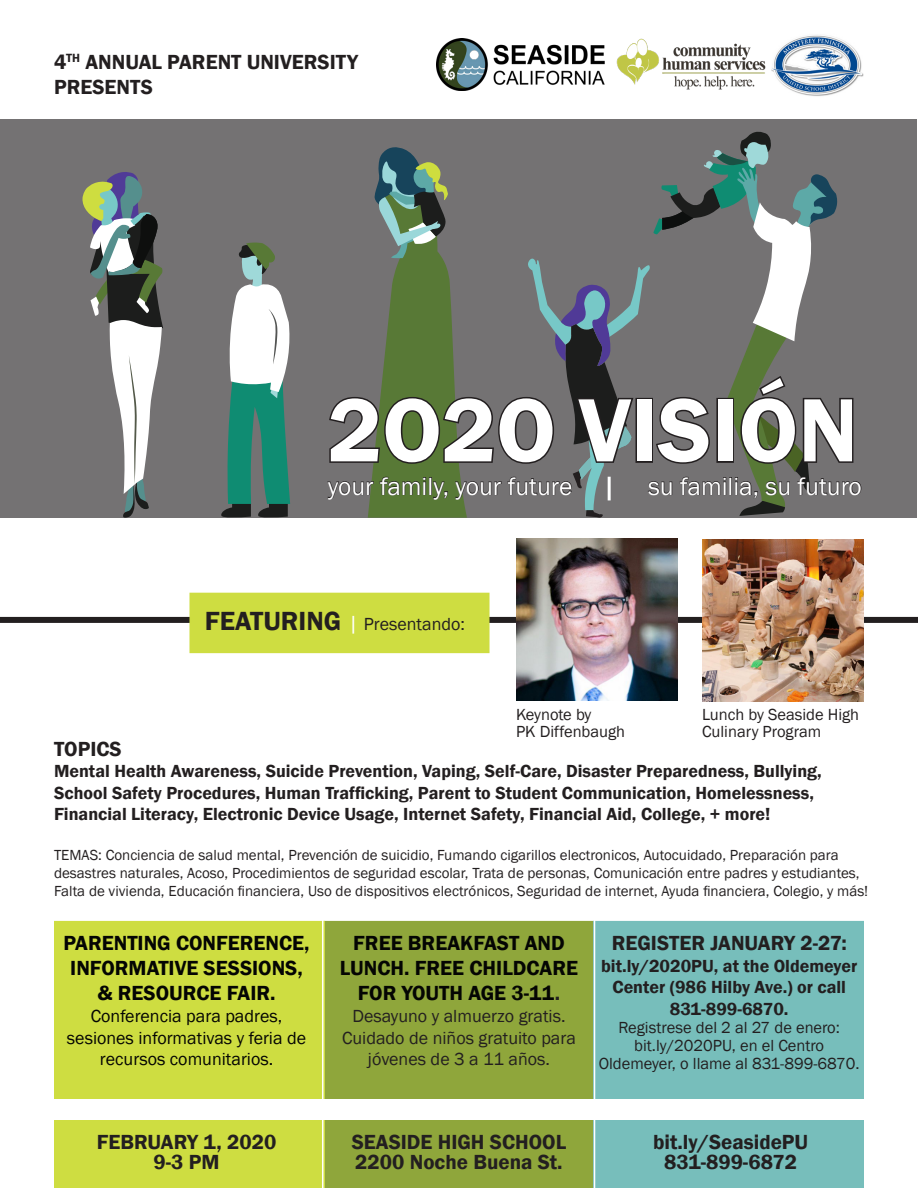
<style>
.page{position:relative;width:918px;height:1188px;background:#fff}
.page>*{position:absolute;margin:0;border:0;box-sizing:border-box;transform-origin:0 0}
.t1{font:600 93px "Franklin Gothic";color:#fff}
.t2{font:25.5px "Franklin Gothic";color:#fff}
.t3{font:600 21px "Franklin Gothic";color:#231f20}
.t4{font:600 21px/25.2px "Franklin Gothic";color:#040503;text-align:center}
.t5{font:600 18px/21.6px "Franklin Gothic";color:#231f20}
.t6{font:18px/21.6px "Franklin Gothic";color:#231f20;text-align:center}
.t7{font:18px/21.6px "Franklin Gothic";color:#040503;text-align:center}
.t8{font:16.5px/18px "Franklin Gothic";color:#231f20;text-align:center}
.t9{font:15px/18px "Franklin Gothic";color:#231f20}
.s1{font-weight:600;font-size:27px}
.s2{font-size:21px;color:#fff}
.s3{color:#231f20}
</style>
<div class="page">
<img style="left:775px;top:35px;width:89px;height:61px">
<div style="left:1px;top:120px;width:916px;height:398px;background:#747273"></div>
<div style="left:324px;top:922px;width:270px;height:266px;background:#8fa63b"></div>
<div style="left:324px;top:921px;width:270px;height:267px;border:2px solid #8fa63b"></div>
<div style="left:594px;top:922px;width:269px;height:266px;background:#77bebb"></div>
<div style="left:593px;top:921px;width:271px;height:267px;border:2px solid #77bebb"></div>
<div style="left:55px;top:922px;width:269px;height:266px;background:#cedd41"></div>
<div style="left:54px;top:921px;width:271px;height:267px;border:2px solid #cedd41"></div>
<div style="left:0;top:1099px;width:918px;height:21px;background:#fff"></div>
<div style="left:0;top:617px;width:918px;height:6px;background:#231f20"></div>
<div style="left:189px;top:593px;width:301px;height:60px;background:#cedd41"></div>
<img style="left:516px;top:539px;width:162px;height:162px">
<img style="left:702px;top:540px;width:162px;height:162px">
<img style="left:616px;top:38px;width:159px;height:52px">
<img style="left:437px;top:39px;width:168px;height:51px">
<hr style="left:322px;top:916px;width:1px;height:272px;background:#fff">
<hr style="left:594px;top:916px;width:1px;height:272px;background:#fff">
<svg style="left:221px;top:242px;width:69px;height:276px"></svg>
<svg style="left:82px;top:172px;width:81px;height:346px"></svg>
<svg style="left:327px;top:131px;width:535px;height:387px"></svg>
<hr style="left:608px;top:477px;width:3px;height:23px;background:#fff">
<p class="t3" style="left:54px;top:49px;width:305px">4<sup>TH</sup> ANNUAL PARENT UNIVERSITY</p>
<p class="t3" style="left:54px;top:74px;width:100px">PRESENTS</p>
<p class="t1" style="left:328px;top:373px;width:532px">2O2O VISIÓN</p>
<p class="t2" style="left:328px;top:470px;width:246px">your family, your future</p>
<p class="t2" style="left:648px;top:470px;width:215px">su familia, su futuro</p>
<p class="t6" style="left:205px;top:613px;width:262px"><span class="s1">FEATURING</span> <span class="s2">|</span> Presentando:</p>
<p class="t8" style="left:702px;top:707px;width:159px;line-height:16.5px;text-align:left">Lunch by Seaside High<br>Culinary Program</p>
<p class="t8" style="left:516px;top:706px;width:77px">Keynote by</p>
<p class="t8" style="left:516px;top:722px;width:111px">PK Diffenbaugh</p>
<p class="t3" style="left:54px;top:736px;width:69px">TOPICS</p>
<p class="t5" style="left:54px;top:761px;width:769px">Mental Health Awareness, Suicide Prevention, Vaping, Self-Care, Disaster Preparedness, Bullying,<br>School Safety Procedures, Human Trafficking, Parent to Student Communication, Homelessness,<br>Financial Literacy, Electronic Device Usage, Internet Safety, Financial Aid, College, + more!</p>
<p class="t9" style="left:54px;top:846px;width:816px">TEMAS: Conciencia de salud mental, Prevención de suicidio, Fumando cigarillos electronicos, Autocuidado, Preparación para desastres naturales, Acoso, Procedimientos de seguridad escolar, Trata de personas, Comunicación entre padres y estudiantes,<br>Falta de vivienda, Educación financiera, Uso de dispositivos electrónicos, Seguridad de internet, Ayuda financiera, Colegio, y más!</p>
<p class="t4" style="left:340px;top:931px;width:240px">FREE BREAKFAST AND<br>LUNCH. FREE CHILDCARE<br>FOR YOUTH AGE 3-11<span class="s3">.</span></p>
<p class="t6" style="left:342px;top:1006px;width:235px">Desayuno y almuerzo gratis.<br>Cuidado de niños gratuito para jóvenes de 3 a 11 años.</p>
<p class="t4" style="left:63px;top:931px;width:248px">PARENTING CONFERENCE,<br>INFORMATIVE SESSIONS, &amp; RESOURCE FAIR.</p>
<p class="t7" style="left:91px;top:1006px;width:193px">Conferencia para padres,</p>
<p class="t7" style="left:67px;top:1027px;width:241px">sesiones informativas y feria de recursos comunitarios.</p>
<p class="t3" style="left:612px;top:930px;width:237px">REGISTER JANUARY 2-27:</p>
<p class="t5" style="left:601px;top:955px;width:258px;text-align:center">bit.ly/2020PU, at the Oldemeyer<br>Center (986 Hilby Ave.) or call<br>831-899-6870.</p>
<p class="t8" style="left:618px;top:1019px;width:223px">Registrese del 2 al 27 de enero:</p>
<p class="t8" style="left:599px;top:1037px;width:262px">bit.ly/2020PU, en el Centro<br>Oldemeyer, o llame al 831-899-6870.</p>
<p class="t3" style="left:97px;top:1129px;width:181px">FEBRUARY 1, 2020</p>
<p class="t3" style="left:154px;top:1149px;width:68px">9-3 PM</p>
<p class="t3" style="left:352px;top:1129px;width:216px">SEASIDE HIGH SCHOOL</p>
<p class="t3" style="left:355px;top:1149px;width:209px">2200 Noche Buena St.</p>
<p class="t3" style="left:653px;top:1129px;width:157px">bit.ly/SeasidePU</p>
<p class="t3" style="left:664px;top:1149px;width:135px">831-899-6872</p>
</div>
